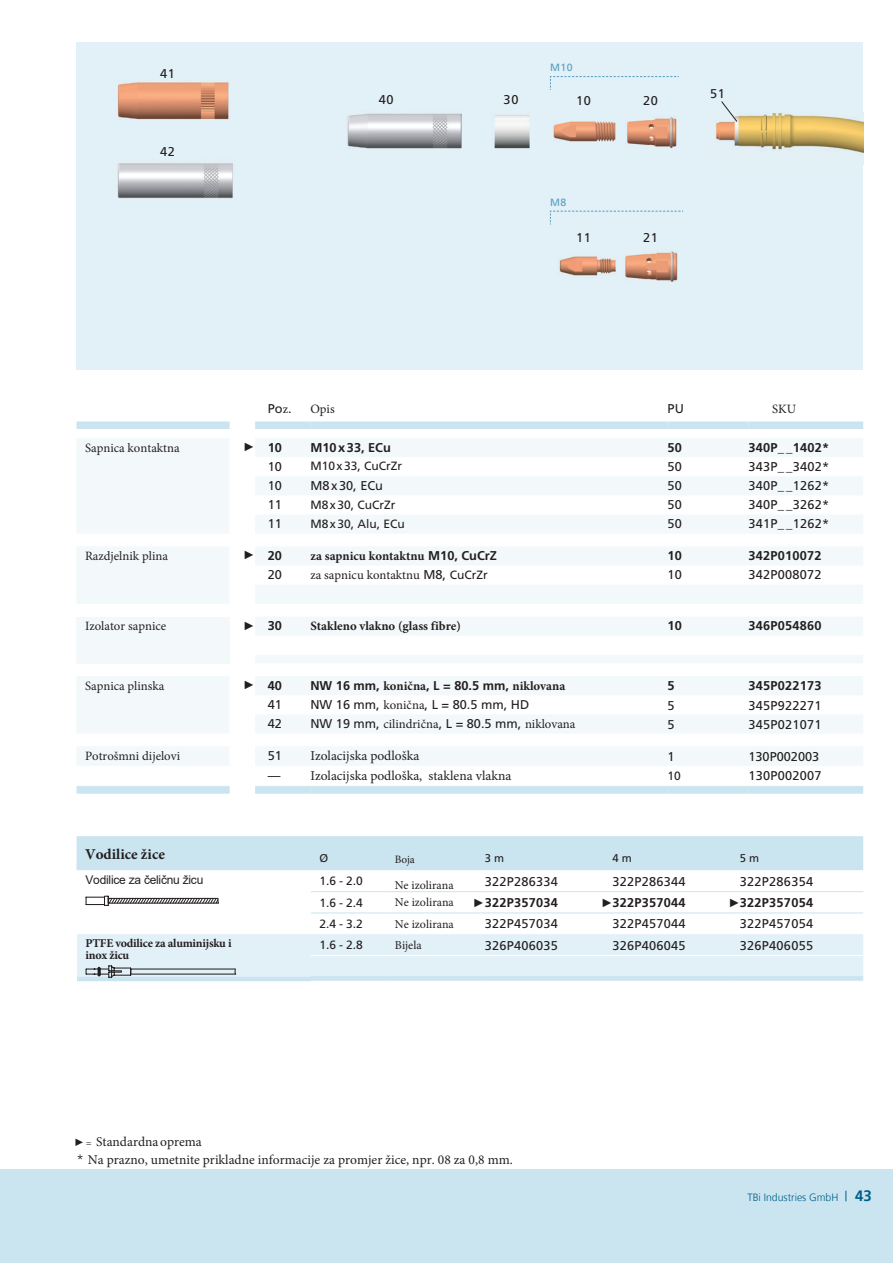
<style>
.page{position:relative;width:893px;height:1263px;background:#fff}
.page>*{position:absolute;margin:0;border:0;box-sizing:border-box;transform-origin:0 0}
.t1{font:700 15px "Minion Pro";color:#231f20}
.t2{font:13.5px/18.1px "Minion Pro";color:#231f20}
.t3{font:12.75px "Frutiger LT Std";letter-spacing:.02em;color:#231f20}
.t4{font:12.75px "Minion Pro";color:#231f20}
.t5{font:700 12.75px "Frutiger LT Std";letter-spacing:.02em;color:#231f20}
.t6{font:700 12.75px "Minion Pro";color:#231f20}
.t7{font:12.75px "Frutiger LT Std";color:#231f20}
.t8{font:12px "Frutiger LT Std";color:#231f20}
.t9{font:12px "Minion Pro";color:#231f20}
.t10{font:700 12px/11.7px "Minion Pro";letter-spacing:-.02em;color:#231f20}
.t11{font:12px "Arial";letter-spacing:-.02em;color:#231f20}
.t12{font:11.25px "Frutiger LT Std";color:#231f20}
.t13{font:11.25px "Minion Pro";color:#231f20}
.t14{font:300 10.5px "Frutiger";color:#006089}
.t15{font:10.5px "Frutiger LT Std";color:#589ebf}
.s1{font-family:"Minion Pro"}
.s2{font-family:"Arial";font-weight:400;font-size:12px}
.s3{font-family:"Frutiger LT Std"}
.s4{font-family:"Frutiger LT Std";font-size:12px}
.s5{font-family:"Frutiger LT Std";font-size:12.75px}
.s6{font-family:"Times New Roman";font-size:10.5px}
.s7{font-family:"Frutiger";font-weight:300;font-size:9px}
.s8{font-family:"Frutiger";font-weight:300}
.s9{font-weight:700;font-size:15px}
</style>
<div class="page">
<div style="left:0;top:1169px;width:893px;height:94px;background:#cae4f0"></div>
<div style="left:77px;top:43px;width:786px;height:327px;background:#e2f0f7"></div>
<img style="left:117px;top:82px;width:112px;height:37px">
<img style="left:347px;top:113px;width:114px;height:36px">
<img style="left:117px;top:163px;width:116px;height:36px">
<svg style="left:77px;top:438px;width:786px;height:328px;fill:#f3f9fb"></svg>
<div style="left:77px;top:617px;width:153px;height:46px;background:#f3f9fb"></div>
<div style="left:77px;top:421px;width:153px;height:8px;background:#cae4f0"></div>
<div style="left:77px;top:786px;width:153px;height:8px;background:#cae4f0"></div>
<div style="left:255px;top:786px;width:55px;height:8px;background:#cae4f0"></div>
<div style="left:310px;top:786px;width:358px;height:8px;background:#cae4f0"></div>
<div style="left:668px;top:786px;width:80px;height:8px;background:#cae4f0"></div>
<div style="left:748px;top:786px;width:115px;height:8px;background:#cae4f0"></div>
<div style="left:255px;top:421px;width:55px;height:8px;background:#cae4f0"></div>
<div style="left:310px;top:421px;width:358px;height:8px;background:#cae4f0"></div>
<div style="left:668px;top:421px;width:80px;height:8px;background:#cae4f0"></div>
<div style="left:748px;top:421px;width:115px;height:8px;background:#cae4f0"></div>
<img style="left:716px;top:113px;width:147px;height:40px">
<div style="left:77px;top:836px;width:786px;height:34px;background:#cae4f0"></div>
<hr style="left:311px;top:891px;width:75px;height:1px;background:#cae4f0">
<hr style="left:386px;top:891px;width:94px;height:1px;background:#cae4f0">
<hr style="left:480px;top:891px;width:128px;height:1px;background:#cae4f0">
<hr style="left:608px;top:891px;width:128px;height:1px;background:#cae4f0">
<hr style="left:736px;top:891px;width:127px;height:1px;background:#cae4f0">
<hr style="left:311px;top:912px;width:75px;height:1px;background:#cae4f0">
<hr style="left:386px;top:912px;width:94px;height:1px;background:#cae4f0">
<hr style="left:480px;top:912px;width:128px;height:1px;background:#cae4f0">
<hr style="left:608px;top:912px;width:128px;height:1px;background:#cae4f0">
<hr style="left:736px;top:912px;width:127px;height:1px;background:#cae4f0">
<svg style="left:86px;top:896px;width:133px;height:10px"></svg>
<svg style="left:77px;top:934px;width:786px;height:47px"></svg>
<svg style="left:721px;top:101px;width:17px;height:22px"></svg>
<img style="left:627px;top:117px;width:50px;height:31px">
<img style="left:625px;top:251px;width:53px;height:31px">
<img style="left:554px;top:121px;width:62px;height:20px">
<img style="left:559px;top:256px;width:57px;height:20px">
<img style="left:494px;top:115px;width:36px;height:34px">
<svg style="left:550px;top:210px;width:134px;height:15px"></svg>
<svg style="left:550px;top:76px;width:129px;height:14px"></svg>
<p class="t3" style="left:160px;top:66px;width:16px">41</p>
<p class="t3" style="left:160px;top:144px;width:16px">42</p>
<p class="t15" style="left:550px;top:61px;width:24px">M10</p>
<p class="t3" style="left:379px;top:92px;width:16px">40</p>
<p class="t3" style="left:504px;top:92px;width:16px">30</p>
<p class="t3" style="left:576px;top:93px;width:16px">10</p>
<p class="t15" style="left:550px;top:196px;width:18px">M8</p>
<p class="t3" style="left:576px;top:230px;width:16px">11</p>
<p class="t3" style="left:643px;top:93px;width:16px">20</p>
<p class="t3" style="left:643px;top:230px;width:16px">21</p>
<p class="t3" style="left:710px;top:86px;width:16px">51</p>
<p class="t3" style="left:268px;top:401px;width:25px">Po<span class="s1">z</span>.</p>
<p class="t4" style="left:310px;top:400px;width:26px">Opis</p>
<p class="t3" style="left:668px;top:401px;width:18px">PU</p>
<p class="t4" style="left:772px;top:400px;width:26px">SKU</p>
<p class="t4" style="left:85px;top:439px;width:96px">Sapnica kontaktna</p>
<p class="t5" style="left:243px;top:440px;width:40px"><span class="s2">►</span> 10</p>
<p class="t5" style="left:310px;top:440px;width:82px">M10 x 33, ECu</p>
<p class="t5" style="left:668px;top:440px;width:16px">50</p>
<p class="t5" style="left:748px;top:440px;width:82px">340P_ _1402*</p>
<p class="t3" style="left:268px;top:459px;width:16px">10</p>
<p class="t8" style="left:310px;top:459px;width:93px">M10 x 33, CuCrZr</p>
<p class="t3" style="left:668px;top:459px;width:16px">50</p>
<p class="t3" style="left:748px;top:459px;width:82px">343P_ _3402*</p>
<p class="t3" style="left:268px;top:478px;width:16px">10</p>
<p class="t3" style="left:310px;top:478px;width:74px">M8 x 30, ECu</p>
<p class="t3" style="left:668px;top:478px;width:16px">50</p>
<p class="t3" style="left:748px;top:478px;width:82px">340P_ _1262*</p>
<p class="t3" style="left:268px;top:497px;width:16px">11</p>
<p class="t8" style="left:310px;top:497px;width:87px">M8 x 30, CuCrZr</p>
<p class="t3" style="left:668px;top:497px;width:16px">50</p>
<p class="t3" style="left:748px;top:497px;width:82px">340P_ _3262*</p>
<p class="t3" style="left:268px;top:516px;width:16px">11</p>
<p class="t8" style="left:310px;top:517px;width:96px">M8 x 30, Alu, ECu</p>
<p class="t3" style="left:668px;top:516px;width:16px">50</p>
<p class="t3" style="left:748px;top:516px;width:82px">341P_ _1262*</p>
<p class="t4" style="left:85px;top:547px;width:85px">Razdjelnik plina</p>
<p class="t5" style="left:243px;top:548px;width:40px"><span class="s2">►</span> 20</p>
<p class="t6" style="left:310px;top:547px;width:188px">za sapnicu kontaktnu <span class="s3">M10, CuCrZ</span></p>
<p class="t5" style="left:668px;top:548px;width:16px">10</p>
<p class="t5" style="left:748px;top:548px;width:75px">342P010072</p>
<p class="t3" style="left:268px;top:567px;width:16px">20</p>
<p class="t4" style="left:310px;top:567px;width:179px">za sapnicu kontaktnu <span class="s3">M8,</span> <span class="s4">CuCrZr</span></p>
<p class="t3" style="left:668px;top:567px;width:16px">10</p>
<p class="t3" style="left:748px;top:567px;width:75px">342P008072</p>
<p class="t4" style="left:85px;top:617px;width:83px">Izolator sapnice</p>
<p class="t5" style="left:243px;top:618px;width:40px"><span class="s2">►</span> 30</p>
<p class="t6" style="left:310px;top:617px;width:152px">Stakleno vlakno (glass fibre)</p>
<p class="t5" style="left:668px;top:618px;width:16px">10</p>
<p class="t5" style="left:748px;top:618px;width:75px">346P054860</p>
<p class="t4" style="left:85px;top:677px;width:81px">Sapnica plinska</p>
<p class="t5" style="left:243px;top:678px;width:40px"><span class="s2">►</span> 40</p>
<p class="t5" style="left:310px;top:678px;width:256px">NW 16 mm, <span class="s1">konična</span>, L = 80.5 mm, <span class="s1">niklovana</span></p>
<p class="t5" style="left:668px;top:678px;width:9px">5</p>
<p class="t5" style="left:748px;top:678px;width:75px">345P022173</p>
<p class="t3" style="left:268px;top:697px;width:16px">41</p>
<p class="t7" style="left:310px;top:697px;width:220px">NW 16 mm, <span class="s1">konična</span>, L = 80.5 mm, HD</p>
<p class="t3" style="left:668px;top:698px;width:9px">5</p>
<p class="t3" style="left:748px;top:698px;width:75px">345P922271</p>
<p class="t3" style="left:268px;top:716px;width:16px">42</p>
<p class="t4" style="left:310px;top:716px;width:267px"><span class="s3">NW 19 mm,</span> cilindrična<span class="s3">, L = 80.5 mm,</span> niklovana</p>
<p class="t3" style="left:668px;top:717px;width:9px">5</p>
<p class="t3" style="left:748px;top:717px;width:75px">345P021071</p>
<p class="t4" style="left:85px;top:747px;width:97px">Potrošmni dijelovi</p>
<p class="t3" style="left:268px;top:748px;width:16px">51</p>
<p class="t2" style="left:310px;top:747px;width:110px">Izolacijska podloška</p>
<p class="t3" style="left:668px;top:749px;width:9px">1</p>
<p class="t7" style="left:748px;top:749px;width:72px">130P002003</p>
<p class="t2" style="left:268px;top:767px;width:245px"><span class="s5">—</span> Izolacijska podloška, staklena vlakna</p>
<p class="t8" style="left:668px;top:769px;width:15px">10</p>
<p class="t3" style="left:748px;top:768px;width:75px">130P002007</p>
<p class="t1" style="left:85px;top:843px;width:81px">Vodilice žice</p>
<p class="t12" style="left:319px;top:851px;width:10px">Ø</p>
<p class="t12" style="left:485px;top:851px;width:21px">3 m</p>
<p class="t12" style="left:612px;top:851px;width:21px">4 m</p>
<p class="t12" style="left:740px;top:851px;width:21px">5 m</p>
<p class="t13" style="left:395px;top:852px;width:22px">Boja</p>
<p class="t9" style="left:395px;top:877px;width:60px">Ne izolirana</p>
<p class="t3" style="left:485px;top:874px;width:75px">322P286334</p>
<p class="t3" style="left:612px;top:874px;width:75px">322P286344</p>
<p class="t3" style="left:740px;top:874px;width:75px">322P286354</p>
<p class="t11" style="left:86px;top:872px;width:119px">Vodilice za čeličnu žicu</p>
<p class="t8" style="left:319px;top:874px;width:45px">1.6 - 2.0</p>
<p class="t8" style="left:319px;top:895px;width:45px">1.6 - 2.4</p>
<p class="t9" style="left:395px;top:894px;width:60px">Ne izolirana</p>
<p class="t8" style="left:319px;top:917px;width:45px">2.4 - 3.2</p>
<p class="t9" style="left:395px;top:916px;width:60px">Ne izolirana</p>
<p class="t3" style="left:485px;top:916px;width:75px">322P457034</p>
<p class="t3" style="left:612px;top:916px;width:75px">322P457044</p>
<p class="t3" style="left:740px;top:916px;width:75px">322P457054</p>
<p class="t5" style="left:473px;top:895px;width:87px"><span class="s2">►</span>322P357034</p>
<p class="t5" style="left:601px;top:895px;width:86px"><span class="s2">►</span>322P357044</p>
<p class="t5" style="left:729px;top:895px;width:86px"><span class="s2">►</span>322P357054</p>
<p class="t10" style="left:86px;top:937px;width:148px">PTFE vodilice za aluminijsku i inox žicu</p>
<p class="t8" style="left:319px;top:938px;width:45px">1.6 - 2.8</p>
<p class="t9" style="left:395px;top:937px;width:28px">Bijela</p>
<p class="t3" style="left:485px;top:938px;width:75px">326P406035</p>
<p class="t3" style="left:612px;top:938px;width:75px">326P406045</p>
<p class="t3" style="left:740px;top:938px;width:75px">326P406055</p>
<p class="t2" style="left:74px;top:1133px;width:440px"><span class="s6">►</span><span class="s7">=</span> Standardna oprema<br><span class="s8">*</span> Na prazno, umetnite prikladne informacije za promjer žice, npr. 08 za 0,8 mm.</p>
<p class="t14" style="left:747px;top:1192px;width:126px">TBi Industries GmbH <span class="s9">43</span></p>
</div>
